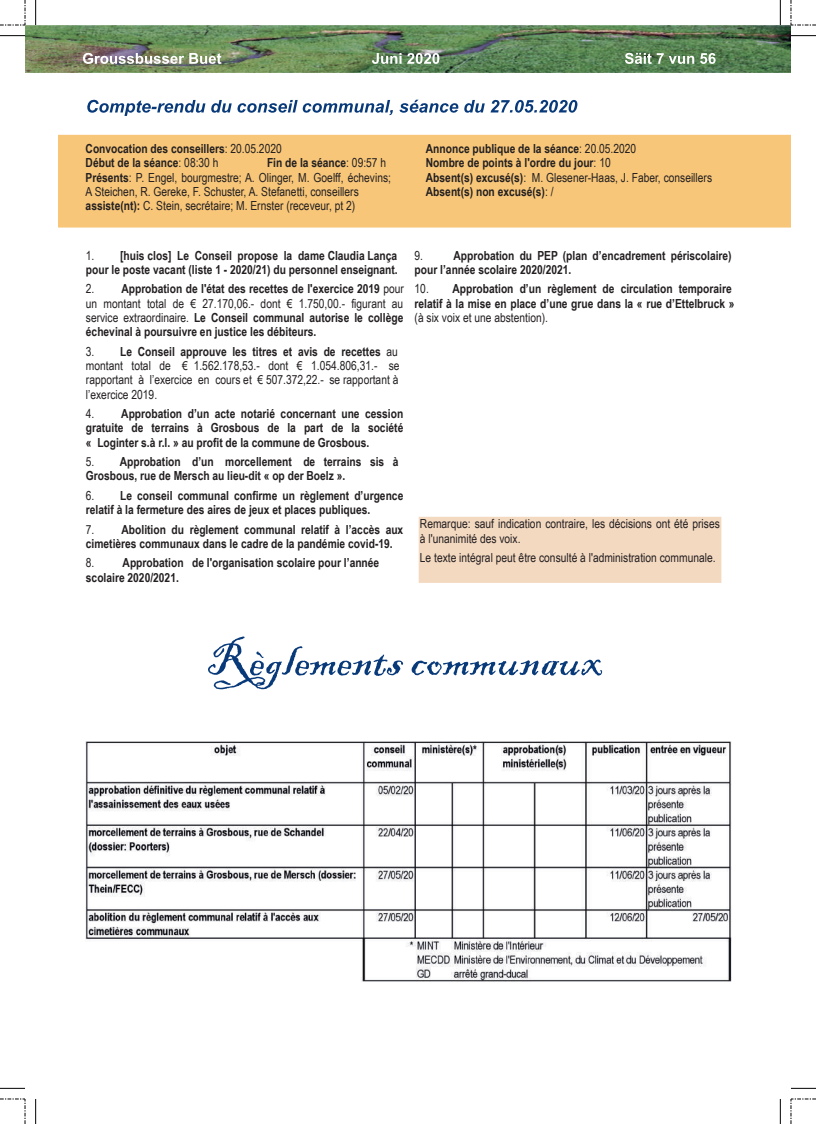
<style>
.page{position:relative;width:816px;height:1124px;background:#fff}
.page>*{position:absolute;margin:0;border:0;box-sizing:border-box;transform-origin:0 0}
.t1{font:50px "Blackadder ITC";color:#083979}
.t2{font:700 12.5px/14.4px "Arial Narrow";color:#231f20}
.t3{font:12.5px/14.4px "Arial Narrow";color:#231f20}
.s1{font-weight:400}
.s2{font-weight:700}
</style>
<div class="page">
<img style="left:25px;top:25px;width:765px;height:48px">
<svg style="left:83px;top:53px;width:138px;height:11px"></svg>
<svg style="left:372px;top:53px;width:29px;height:11px"></svg>
<svg style="left:407px;top:53px;width:32px;height:11px"></svg>
<svg style="left:624px;top:53px;width:70px;height:11px"></svg>
<svg style="left:700px;top:53px;width:15px;height:11px"></svg>
<img style="left:85px;top:741px;width:647px;height:241px">
<div style="left:419px;top:517px;width:301px;height:65px;background:#f4d9c1"></div>
<div style="left:418px;top:517px;width:303px;height:66px;border:1px solid #f4d9c1"></div>
<svg style="left:87px;top:100px;width:118px;height:16px"></svg>
<svg style="left:211px;top:100px;width:182px;height:15px"></svg>
<svg style="left:399px;top:100px;width:59px;height:13px"></svg>
<svg style="left:464px;top:100px;width:20px;height:13px"></svg>
<svg style="left:490px;top:100px;width:87px;height:13px"></svg>
<div style="left:59px;top:135px;width:731px;height:92px;background:#f7c679"></div>
<svg style="left:0;top:1088px;width:25px;height:1px"></svg>
<svg style="left:35px;top:1099px;width:1px;height:25px"></svg>
<svg style="left:0;top:35px;width:25px;height:1px"></svg>
<svg style="left:35px;top:0;width:1px;height:25px"></svg>
<svg style="left:791px;top:1088px;width:24px;height:1px"></svg>
<svg style="left:779px;top:1099px;width:1px;height:25px"></svg>
<svg style="left:790px;top:35px;width:25px;height:1px"></svg>
<svg style="left:779px;top:0;width:1px;height:25px"></svg>
<svg style="left:0;top:1098px;width:26px;height:26px"></svg>
<svg style="left:0;top:0;width:26px;height:26px"></svg>
<svg style="left:790px;top:1098px;width:25px;height:26px"></svg>
<svg style="left:790px;top:0;width:25px;height:26px"></svg>
<p class="t2" style="left:86px;top:143px;width:198px">Convocation des conseillers<span class="s1">: 20.05.2020<br></span>Début de la séance<span class="s1">: 08:30 h</span></p>
<p class="t3" style="left:86px;top:157px;width:307px;text-indent:181px"><span class="s2">Fin de la séance</span>: 09:57 h <span class="s2">Présents</span>: P. Engel, bourgmestre; A. Olinger, M. Goelff, échevins; A Steichen, R. Gereke, F. Schuster, A. Stefanetti, conseillers <span class="s2">assiste(nt):</span> C. Stein, secrétaire; M. Ernster (receveur, pt 2)</p>
<p class="t2" style="left:426px;top:143px;width:287px">Annonce publique de la séance<span class="s1">: 20.05.2020<br></span>Nombre de points à l'ordre du jour<span class="s1">: 10<br></span>Absent(s) excusé(s)<span class="s1">: M. Glesener-Haas, J. Faber, conseillers </span>Absent(s) non excusé(s)<span class="s1">: /</span></p>
<p class="t2" style="left:86px;top:249px;width:313px"><span class="s1">1.</span> [huis clos] Le Conseil propose la dame Claudia Lança pour le poste vacant (liste 1 - 2020/21) du personnel enseignant.</p>
<p class="t2" style="left:86px;top:283px;width:319px;text-align:justify"><span class="s1">2.</span> Approbation de l'état des recettes de l'exercice 2019 <span class="s1">pour un montant total de € 27.170,06.- dont € 1.750,00.- figurant au service extraordinaire.</span> Le Conseil communal autorise le collège échevinal à poursuivre en justice les débiteurs.</p>
<p class="t3" style="left:86px;top:345px;width:315px">3. <span class="s2">Le Conseil approuve les titres et avis de recettes</span> au montant total de € 1.562.178,53.- dont € 1.054.806,31.- se rapportant à l’exercice en cours et € 507.372,22.- se rapportant à l’exercice 2019.</p>
<p class="t2" style="left:86px;top:408px;width:319px;text-align:justify"><span class="s1">4.</span> Approbation d’un acte notarié concernant une cession gratuite de terrains à Grosbous de la part de la société « Loginter s.à r.l. » au profit de la commune de Grosbous.</p>
<p class="t2" style="left:86px;top:456px;width:314px"><span class="s1">5.</span> Approbation d’un morcellement de terrains sis à<br>Grosbous, rue de Mersch au lieu-dit « op der Boelz ».</p>
<p class="t2" style="left:86px;top:489px;width:319px"><span class="s1">6.</span> Le conseil communal confirme un règlement d’urgence relatif à la fermeture des aires de jeux et places publiques.</p>
<p class="t2" style="left:86px;top:523px;width:319px"><span class="s1">7.</span> Abolition du règlement communal relatif à l’accès aux cimetières communaux dans le cadre de la pandémie covid-19.</p>
<p class="t2" style="left:86px;top:557px;width:295px"><span class="s1">8.</span> Approbation de l'organisation scolaire pour l’année scolaire 2020/2021.</p>
<p class="t2" style="left:414px;top:249px;width:318px;text-indent:39px">Approbation du PEP (plan d’encadrement périscolaire) pour l’année scolaire 2020/2021.</p>
<p class="t2" style="left:414px;top:283px;width:321px"><span class="s1">10.</span> Approbation d’un règlement de circulation temporaire relatif à la mise en place d’une grue dans la « rue d’Ettelbruck »</p>
<p class="t3" style="left:414px;top:311px;width:135px">(à six voix et une abstention).</p>
<p class="t3" style="left:414px;top:249px;width:10px">9.</p>
<p class="t3" style="left:420px;top:518px;width:301px">Remarque: sauf indication contraire, les décisions ont été prises à l'unanimité des voix.</p>
<p class="t3" style="left:420px;top:551px;width:297px">Le texte intégral peut être consulté à l'administration communale.</p>
<h1 class="t1" style="left:206px;top:636px;width:398px">Règlements communaux</h1>
</div>
